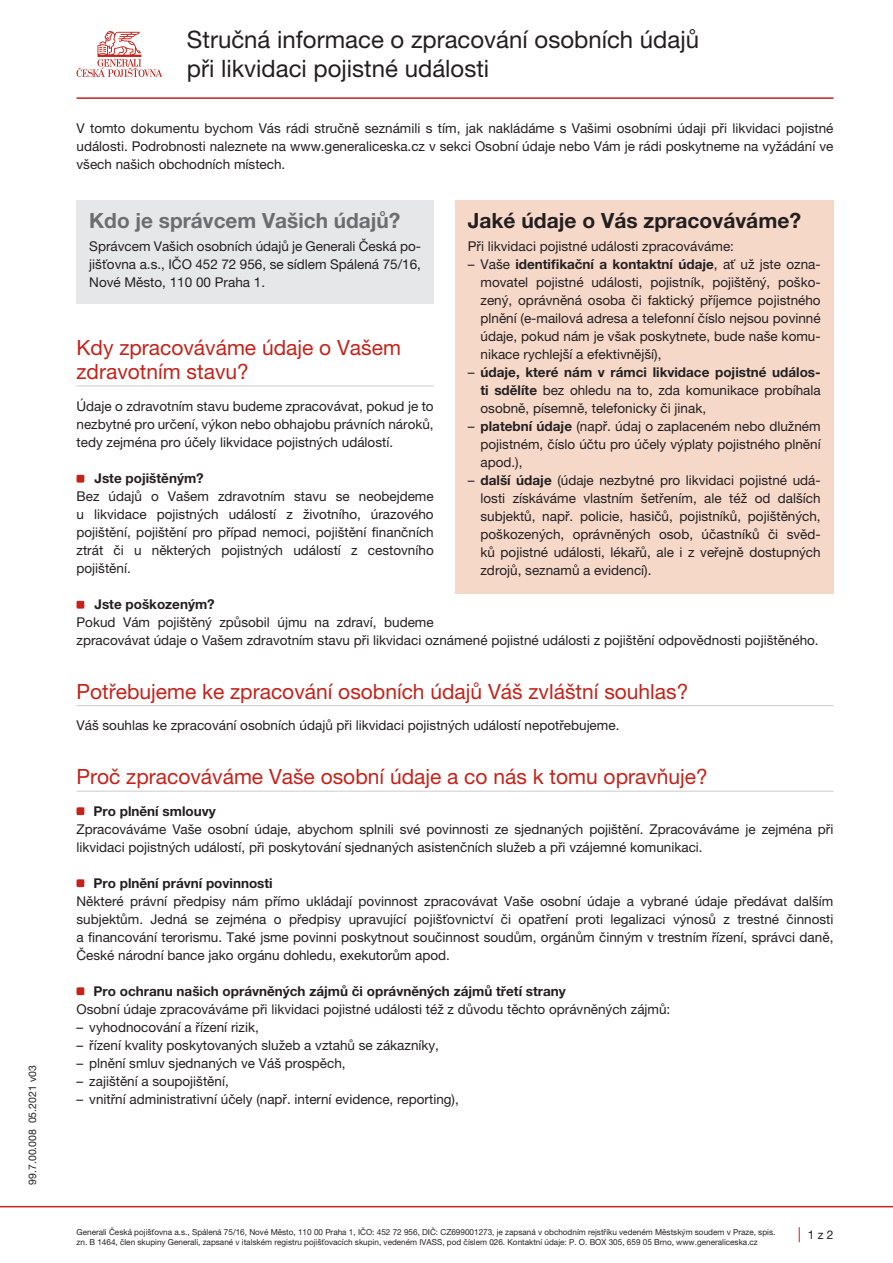
<style>
.page{position:relative;width:893px;height:1263px;background:#fff}
.page>*{position:absolute;margin:0;border:0;box-sizing:border-box;transform-origin:0 0}
.t1{font:24px/28.5px "Helvetica Neue LT Pro";color:#231f20}
.t2{font:21px/24px "Helvetica Neue LT Pro";color:#c5221a}
.t3{font:700 21px "Helvetica Neue LT Pro";color:#231f20}
.t4{font:700 21px "Helvetica Neue LT Pro";color:#6c6d70}
.t5{font:13.5px/18px "Helvetica Neue LT Pro";color:#231f20;text-align:justify}
.t6{font:700 13.5px "Helvetica Neue LT Pro";color:#231f20}
.t7{font:12px "Helvetica Neue LT Pro";color:#231f20}
.t8{font:10.5px "Helvetica Neue LT Pro";color:#231f20}
.t9{font:8.25px/10.5px "Helvetica Neue LT Pro";color:#231f20}
.s1{font-weight:700}
.s2{font-size:15px;color:#c5221a}
</style>
<div class="page">
<hr style="left:0;top:1206px;width:893px;height:1px;background:#c5221a">
<hr style="left:77px;top:385px;width:357px;height:1px;background:#d1d2d4">
<hr style="left:77px;top:705px;width:756px;height:1px;background:#d1d2d4">
<hr style="left:77px;top:791px;width:756px;height:1px;background:#d1d2d4">
<div style="left:77px;top:475px;width:7px;height:8px;background:#c5221a;border-radius:2px"></div>
<div style="left:77px;top:601px;width:7px;height:8px;background:#c5221a;border-radius:2px"></div>
<div style="left:77px;top:807px;width:7px;height:8px;background:#c5221a;border-radius:2px"></div>
<div style="left:77px;top:879px;width:7px;height:8px;background:#c5221a;border-radius:2px"></div>
<div style="left:77px;top:987px;width:7px;height:8px;background:#c5221a;border-radius:2px"></div>
<hr style="left:77px;top:97px;width:756px;height:2px;background:#c5221a">
<svg style="left:77px;top:31px;width:85px;height:46px"></svg>
<div style="left:77px;top:201px;width:357px;height:103px;background:#e6e7e9"></div>
<div style="left:455px;top:201px;width:378px;height:393px;background:#f6d8c9"></div>
<p class="t8" style="left:26px;top:1185px;width:121px;rotate:-90deg">99.7.00.008 05.2021 v03</p>
<h1 class="t1" style="left:187px;top:25px;width:514px">Stručná informace o zpracování osobních údajů při likvidaci pojistné události</h1>
<p class="t5" style="left:77px;top:119px;width:758px">V tomto dokumentu bychom Vás rádi stručně seznámili s tím, jak nakládáme s Vašimi osobními údaji při likvidaci pojistné události. Podrobnosti naleznete na www.generaliceska.cz v sekci Osobní údaje nebo Vám je rádi poskytneme na vyžádání ve všech našich obchodních místech.</p>
<h2 class="t4" style="left:89px;top:208px;width:313px">Kdo je správcem Vašich údajů?</h2>
<p class="t5" style="left:89px;top:237px;width:333px">Správcem Vašich osobních údajů je Generali Česká po&shy;jišťovna a.s., IČO 452 72 956, se sídlem Spálená 75/16, Nové Město, 110 00 Praha 1.</p>
<h2 class="t3" style="left:468px;top:208px;width:335px">Jaké údaje o Vás zpracováváme?</h2>
<p class="t5" style="left:468px;top:237px;width:268px">Při likvidaci pojistné události zpracováváme:</p>
<p class="t5" style="left:480px;top:255px;width:342px;text-indent:-13px">– Vaše <span class="s1">identifikační a kontaktní údaje</span>, ať už jste ozna&shy;movatel pojistné události, pojistník, pojištěný, poško&shy;zený, oprávněná osoba či faktický příjemce pojistného plnění (e-mailová adresa a telefonní číslo nejsou povinné údaje, pokud nám je však poskytnete, bude naše komu&shy;nikace rychlejší a efektivnější),</p>
<p class="t5" style="left:480px;top:363px;width:342px;text-indent:-13px">– <span class="s1">údaje, které nám v rámci likvidace pojistné událos&shy;ti sdělíte</span> bez ohledu na to, zda komunikace probíhala osobně, písemně, telefonicky či jinak,</p>
<p class="t5" style="left:480px;top:417px;width:342px;text-indent:-13px">– <span class="s1">platební údaje</span> (např. údaj o zaplaceném nebo dlužném pojistném, číslo účtu pro účely výplaty pojistného plnění apod.),</p>
<p class="t5" style="left:480px;top:471px;width:342px;text-indent:-13px">– <span class="s1">další údaje</span> (údaje nezbytné pro likvidaci pojistné udá&shy;losti získáváme vlastním šetřením, ale též od dalších subjektů, např. policie, hasičů, pojistníků, pojištěných, poškozených, oprávněných osob, účastníků či svěd&shy;ků pojistné události, lékařů, ale i z veřejně dostupných zdrojů, seznamů a evidencí).</p>
<h2 class="t2" style="left:77px;top:335px;width:326px">Kdy zpracováváme údaje o Vašem zdravotním stavu?</h2>
<p class="t5" style="left:77px;top:397px;width:359px">Údaje o zdravotním stavu budeme zpracovávat, pokud je to nezbytné pro určení, výkon nebo obhajobu právních nároků, tedy zejména pro účely likvidace pojistných událostí.</p>
<p class="t6" style="left:95px;top:469px;width:111px">Jste pojištěným?</p>
<p class="t5" style="left:77px;top:487px;width:359px">Bez údajů o Vašem zdravotním stavu se neobejdeme u likvidace pojistných událostí z životního, úrazového pojištění, pojištění pro případ nemoci, pojištění finančních ztrát či u některých pojistných událostí z cestovního pojištění.</p>
<p class="t6" style="left:95px;top:595px;width:122px">Jste poškozeným?</p>
<p class="t5" style="left:77px;top:613px;width:744px">Pokud Vám pojištěný způsobil újmu na zdraví, budeme<br>zpracovávat údaje o Vašem zdravotním stavu při likvidaci oznámené pojistné události z pojištění odpovědnosti pojištěného.</p>
<h2 class="t2" style="left:77px;top:679px;width:613px">Potřebujeme ke zpracování osobních údajů Váš zvláštní souhlas?</h2>
<p class="t5" style="left:77px;top:716px;width:544px">Váš souhlas ke zpracování osobních údajů při likvidaci pojistných událostí nepotřebujeme.</p>
<h2 class="t2" style="left:77px;top:764px;width:633px">Proč zpracováváme Vaše osobní údaje a co nás k tomu opravňuje?</h2>
<p class="t6" style="left:94px;top:803px;width:124px">Pro plnění smlouvy</p>
<p class="t5" style="left:77px;top:820px;width:758px">Zpracováváme Vaše osobní údaje, abychom splnili své povinnosti ze sjednaných pojištění. Zpracováváme je zejména při likvidaci pojistných událostí, při poskytování sjednaných asistenčních služeb a při vzájemné komunikaci.</p>
<p class="t6" style="left:94px;top:875px;width:181px">Pro plnění právní povinnosti</p>
<p class="t5" style="left:77px;top:892px;width:758px">Některé právní předpisy nám přímo ukládají povinnost zpracovávat Vaše osobní údaje a vybrané údaje předávat dalším subjektům. Jedná se zejména o předpisy upravující pojišťovnictví či opatření proti legalizaci výnosů z trestné činnosti a financování terorismu. Také jsme povinni poskytnout součinnost soudům, orgánům činným v trestním řízení, správci daně, České národní bance jako orgánu dohledu, exekutorům apod.</p>
<p class="t6" style="left:94px;top:983px;width:474px">Pro ochranu našich oprávněných zájmů či oprávněných zájmů třetí strany</p>
<p class="t5" style="left:77px;top:1000px;width:595px">Osobní údaje zpracováváme při likvidaci pojistné události též z důvodu těchto oprávněných zájmů:</p>
<p class="t5" style="left:77px;top:1018px;width:184px">– vyhodnocování a řízení rizik,</p>
<p class="t5" style="left:77px;top:1036px;width:364px">– řízení kvality poskytovaných služeb a vztahů se zákazníky,</p>
<p class="t5" style="left:77px;top:1054px;width:271px">– plnění smluv sjednaných ve Váš prospěch,</p>
<p class="t5" style="left:77px;top:1072px;width:154px">– zajištění a soupojištění,</p>
<p class="t5" style="left:77px;top:1090px;width:384px">– vnitřní administrativní účely (např. interní evidence, reporting),</p>
<p class="t9" style="left:77px;top:1226px;width:700px">Generali Česká pojišťovna a.s., Spálená 75/16, Nové Město, 110 00 Praha 1, IČO: 452 72 956, DIČ: CZ699001273, je zapsaná v obchodním rejstříku vedeném Městským soudem v Praze, spis. zn. B 1464, člen skupiny Generali, zapsané v italském registru pojišťovacích skupin, vedeném IVASS, pod číslem 026. Kontaktní údaje: P. O. BOX 305, 659 05 Brno, www.generaliceska.cz</p>
<p class="t7" style="left:798px;top:1228px;width:37px"><span class="s2">|</span> 1 z 2</p>
</div>
